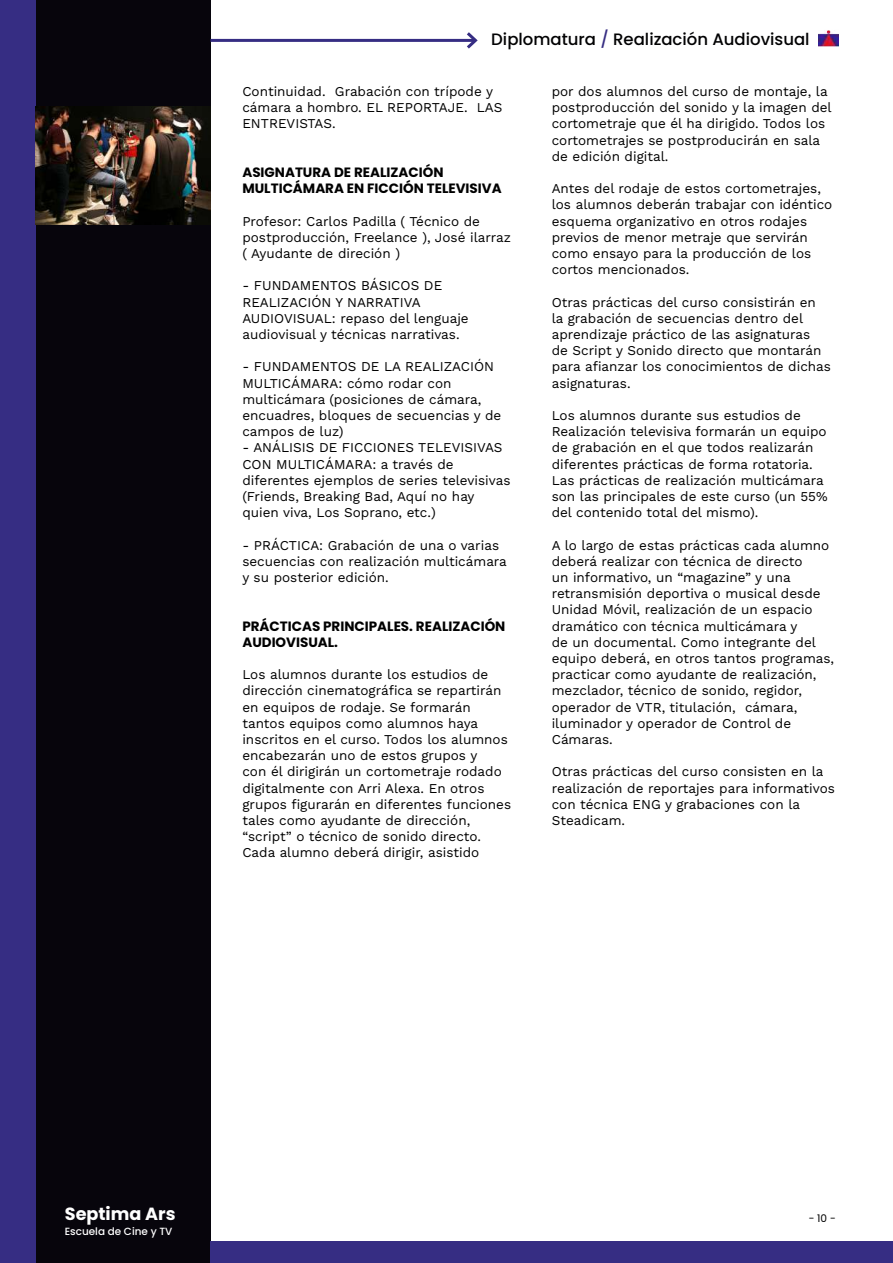
<style>
.page{position:relative;width:893px;height:1263px;background:#fff}
.page>*{position:absolute;margin:0;border:0;box-sizing:border-box;transform-origin:0 0}
.t1{font:700 17.55px "Poppins";color:#fff}
.t2{font:500 16.5px "Poppins";color:#020203}
.t3{font:13.5px/16.2px "Work Sans";color:#000}
.t4{font:700 13.5px/16.2px "Poppins";color:#000}
.t5{font:10.5px "Poppins";color:#000}
.t6{font:500 10.35px "Poppins";color:#fff}
.s1{color:#362d82}
</style>
<div class="page">
<div style="left:0;top:0;width:210px;height:1263px;background:#07050c"></div>
<div style="left:0;top:0;width:35px;height:1263px;background:#362d83"></div>
<div style="left:210px;top:1241px;width:683px;height:22px;background:#362d83"></div>
<img style="left:819px;top:30px;width:20px;height:16px">
<hr style="left:210px;top:39px;width:265px;height:3px;background:#362d83">
<svg style="left:464px;top:32px;width:14px;height:17px"></svg>
<img style="left:35px;top:106px;width:175px;height:118px">
<p class="t2" style="left:491px;top:30px;width:320px">Diplomatura <span class="s1">/</span> Realización Audiovisual</p>
<p class="t3" style="left:242px;top:83px;width:261px">Continuidad. Grabación con trípode y cámara a hombro. EL REPORTAJE. LAS<br>ENTREVISTAS.</p>
<p class="t4" style="left:242px;top:164px;width:261px">ASIGNATURA DE REALIZACIÓN<br>MULTICÁMARA EN FICCIÓN TELEVISIVA</p>
<p class="t3" style="left:242px;top:212px;width:270px">Profesor: Carlos Padilla ( Técnico de postproducción, Freelance ), José ilarraz ( Ayudante de direción )</p>
<p class="t3" style="left:242px;top:277px;width:228px">- FUNDAMENTOS BÁSICOS DE<br>REALIZACIÓN Y NARRATIVA<br>AUDIOVISUAL: repaso del lenguaje audiovisual y técnicas narrativas.</p>
<p class="t3" style="left:242px;top:358px;width:260px">- FUNDAMENTOS DE LA REALIZACIÓN<br>MULTICÁMARA: cómo rodar con multicámara (posiciones de cámara, encuadres, bloques de secuencias y de campos de luz)</p>
<p class="t3" style="left:242px;top:439px;width:270px">- ANÁLISIS DE FICCIONES TELEVISIVAS CON MULTICÁMARA: a través de diferentes ejemplos de series televisivas (Friends, Breaking Bad, Aquí no hay quien viva, Los Soprano, etc.)</p>
<p class="t3" style="left:242px;top:536px;width:266px">- PRÁCTICA: Grabación de una o varias secuencias con realización multicámara y su posterior edición.</p>
<p class="t4" style="left:242px;top:618px;width:265px">PRÁCTICAS PRINCIPALES. REALIZACIÓN<br>AUDIOVISUAL.</p>
<p class="t3" style="left:242px;top:666px;width:270px">Los alumnos durante los estudios de dirección cinematográfica se repartirán en equipos de rodaje. Se formarán tantos equipos como alumnos haya inscritos en el curso. Todos los alumnos encabezarán uno de estos grupos y<br>con él dirigirán un cortometraje rodado digitalmente con Arri Alexa. En otros grupos figurarán en diferentes funciones tales como ayudante de dirección, “script” o técnico de sonido directo.<br>Cada alumno deberá dirigir, asistido</p>
<p class="t3" style="left:552px;top:83px;width:281px">por dos alumnos del curso de montaje, la postproducción del sonido y la imagen del cortometraje que él ha dirigido. Todos los cortometrajes se postproducirán en sala de edición digital.</p>
<p class="t3" style="left:552px;top:180px;width:282px">Antes del rodaje de estos cortometrajes, los alumnos deberán trabajar con idéntico esquema organizativo en otros rodajes previos de menor metraje que servirán como ensayo para la producción de los cortos mencionados.</p>
<p class="t3" style="left:552px;top:293px;width:281px">Otras prácticas del curso consistirán en la grabación de secuencias dentro del aprendizaje práctico de las asignaturas<br>de Script y Sonido directo que montarán para afianzar los conocimientos de dichas asignaturas.</p>
<p class="t3" style="left:552px;top:407px;width:277px">Los alumnos durante sus estudios de Realización televisiva formarán un equipo de grabación en el que todos realizarán diferentes prácticas de forma rotatoria.<br>Las prácticas de realización multicámara son las principales de este curso (un 55% del contenido total del mismo).</p>
<p class="t3" style="left:552px;top:536px;width:284px">A lo largo de estas prácticas cada alumno deberá realizar con técnica de directo<br>un informativo, un “magazine” y una retransmisión deportiva o musical desde Unidad Móvil, realización de un espacio dramático con técnica multicámara y<br>de un documental. Como integrante del equipo deberá, en otros tantos programas, practicar como ayudante de realización, mezclador, técnico de sonido, regidor, operador de VTR, titulación, cámara, iluminador y operador de Control de Cámaras.</p>
<p class="t3" style="left:552px;top:763px;width:285px">Otras prácticas del curso consisten en la realización de reportajes para informativos con técnica ENG y grabaciones con la Steadicam.</p>
<p class="t1" style="left:65px;top:1204px;width:112px">Septima Ars</p>
<p class="t6" style="left:65px;top:1225px;width:109px">Escuela de Cine y TV</p>
<p class="t5" style="left:809px;top:1212px;width:29px">- 10 -</p>
</div>
